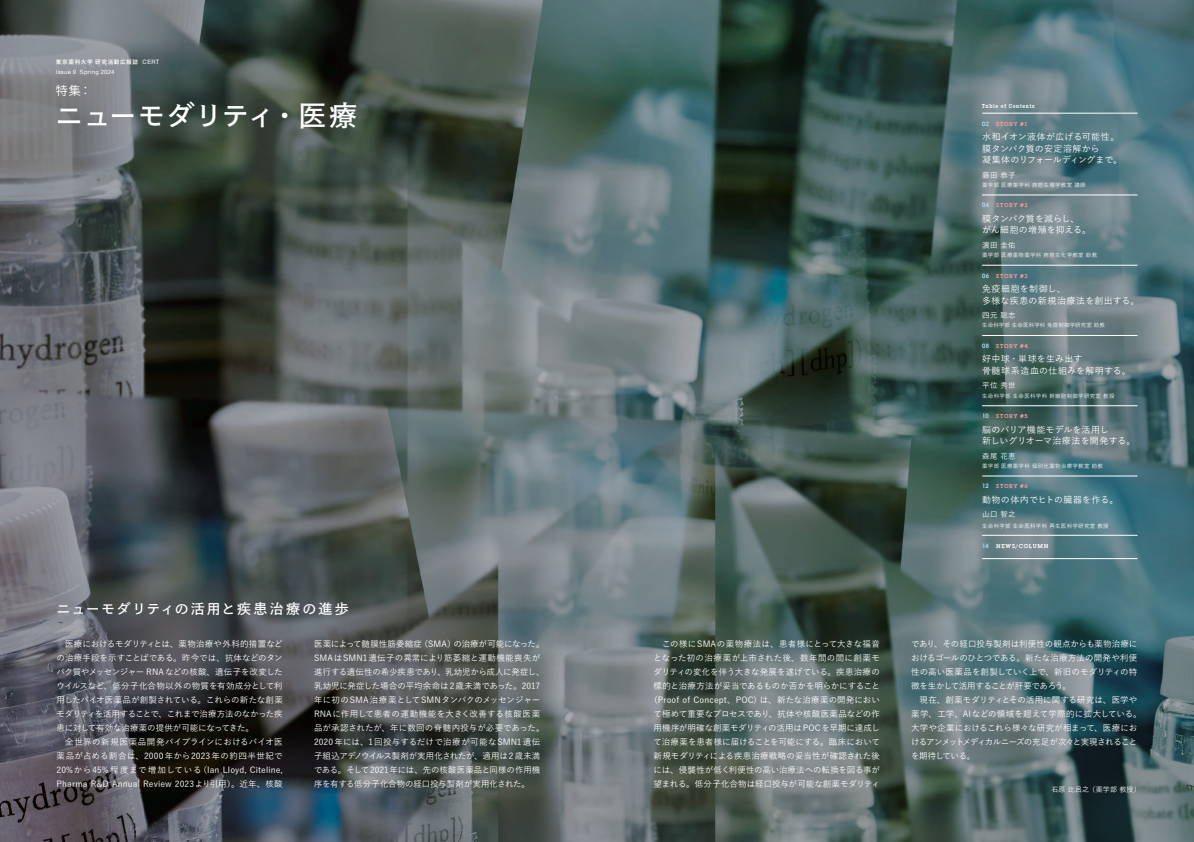
<style>
.page{position:relative;width:1194px;height:842px;background:#fff}
.page>*{position:absolute;margin:0;border:0;box-sizing:border-box;transform-origin:0 0}
.t1{font:28px "Toppan Bunkyu Gothic Pr 6 N DB";color:#fff}
.t2{font:14px "Toppan Bunkyu Gothic Pr 6 N DB";letter-spacing:.115em;color:#fff}
.t3{font:12px "Koz Go Pro";color:#fff}
.t4{font:500 9px/11.5px "Yu Go";letter-spacing:.02em;color:#fff}
.t5{font:500 9px/11.5px "Yu Go";letter-spacing:-.005em;color:#fff}
.t6{font:500 8.5px/14px "Yu Go";color:#fff;text-align:justify}
.t7{font:500 7.5px "Yu Go";letter-spacing:.05em;color:#fff}
.t8{font:500 7px "Yu Go";letter-spacing:.025em;color:#fff}
.t9{font:600 6.5px "Avant Garde ITC";color:#a8dff9}
.t10{font:6px "Lubalin Graph ITCTT Demi";letter-spacing:.115em;color:#f69ca0}
.t11{font:6px "Helvetica Neue LT Pro";letter-spacing:.045em;color:#fff}
.t12{font:6px "Lubalin Graph Cd ITCTT Demi";letter-spacing:.12em;color:#fff}
.t13{font:6px "Lubalin Graph ITCTT Demi";letter-spacing:.12em;color:#fff}
.t14{font:700 5.7px "Yu Go";letter-spacing:.09em;color:#fff}
.t15{font:500 5.5px "Yu Go";letter-spacing:.05em;color:#fff}
.t16{font:500 5.5px "Yu Go";letter-spacing:.02em;color:#fff}
.s1{font-family:"Helvetica Neue LT Pro";font-weight:400;font-size:6px}
.s2{font-family:"Avant Garde ITC";font-weight:600;font-size:6.5px;color:#a8dff9}
</style>
<div class="page">
<img style="left:0;top:0;width:1193px;height:842px">
<hr style="left:982px;top:113px;width:155px;height:1px;background:#fff">
<hr style="left:982px;top:195px;width:155px;height:1px;background:#fff">
<hr style="left:982px;top:265px;width:155px;height:1px;background:#fff">
<hr style="left:982px;top:335px;width:155px;height:1px;background:#fff">
<hr style="left:982px;top:405px;width:155px;height:1px;background:#fff">
<hr style="left:982px;top:476px;width:155px;height:1px;background:#fff">
<hr style="left:982px;top:535px;width:155px;height:1px;background:#fff">
<hr style="left:982px;top:558px;width:155px;height:1px;background:#fff">
<p class="t14" style="left:56px;top:58px;width:105px">東京薬科大学 研究活動広報誌 <span class="s1">CERT</span></p>
<p class="t11" style="left:56px;top:68px;width:60px">Issue 9 Spring 2024</p>
<h1 class="t1" style="left:55px;top:100px;width:303px">ニューモダリティ・医療</h1>
<h3 class="t3" style="left:56px;top:83px;width:37px">特集：</h3>
<h2 class="t2" style="left:57px;top:601px;width:294px">ニューモダリティの活用と疾患治療の進歩</h2>
<p class="t12" style="left:982px;top:102px;width:54px">Table of Contents</p>
<p class="t10" style="left:982px;top:120px;width:47px"><span class="s2">02</span> STORY #1</p>
<p class="t4" style="left:982px;top:130px;width:142px">水和イオン液体が広げる可能性。膜タンパク質の安定溶解から<br>凝集体のリフォールディングまで。</p>
<p class="t7" style="left:982px;top:168px;width:35px">藤田 恭子</p>
<p class="t15" style="left:982px;top:180px;width:105px">薬学部 医療薬学科 病態生理学教室 講師</p>
<p class="t10" style="left:982px;top:202px;width:47px"><span class="s2">04</span> STORY #2</p>
<p class="t5" style="left:982px;top:212px;width:111px">膜タンパク質を減らし、<br>がん細胞の増殖を抑える。</p>
<p class="t7" style="left:982px;top:238px;width:35px">濵田 圭佑</p>
<p class="t15" style="left:982px;top:250px;width:116px">薬学部 医療薬物薬学科 病態生化学教室 助教</p>
<p class="t10" style="left:982px;top:272px;width:47px"><span class="s2">06</span> STORY #3</p>
<p class="t4" style="left:982px;top:282px;width:159px">免疫細胞を制御し、<br>多様な疾患の新規治療法を創出する。</p>
<p class="t7" style="left:982px;top:308px;width:35px">四元 聡志</p>
<p class="t16" style="left:982px;top:320px;width:124px">生命科学部 生命医科学科 免疫制御学研究室 助教</p>
<p class="t10" style="left:982px;top:342px;width:47px"><span class="s2">08</span> STORY #4</p>
<p class="t4" style="left:982px;top:352px;width:150px">好中球・単球を生み出す<br>骨髄球系造血の仕組みを解明する。</p>
<p class="t7" style="left:982px;top:379px;width:35px">平位 秀世</p>
<p class="t15" style="left:982px;top:390px;width:134px">生命科学部 生命医科学科 幹細胞制御学研究室 教授</p>
<p class="t9" style="left:982px;top:412px;width:8px">10</p>
<p class="t10" style="left:996px;top:412px;width:33px">STORY #5</p>
<p class="t4" style="left:982px;top:422px;width:155px">脳のバリア機能モデルを活用し<br>新しいグリオーマ治療法を開発する。</p>
<p class="t7" style="left:982px;top:449px;width:35px">森尾 花恵</p>
<p class="t15" style="left:982px;top:461px;width:122px">薬学部 医療薬学科 個別化薬物治療学教室 助教</p>
<p class="t9" style="left:982px;top:482px;width:8px">12</p>
<p class="t10" style="left:996px;top:483px;width:33px">STORY #6</p>
<p class="t4" style="left:982px;top:493px;width:138px">動物の体内でヒトの臓器を作る。</p>
<p class="t7" style="left:982px;top:508px;width:35px">山口 智之</p>
<p class="t15" style="left:982px;top:521px;width:128px">生命科学部 生命医科学科 再生医科学研究室 教授</p>
<p class="t13" style="left:982px;top:543px;width:68px"><span class="s2">14</span> NEWS/COLUMN</p>
<p class="t6" style="left:57px;top:636px;width:228px;text-indent:8px">医療におけるモダリティとは、薬物治療や外科的措置などの治療手段を示すことばである。昨今では、抗体などのタンパク質やメッセンジャー RNAなどの核酸、遺伝子を改変したウイルスなど、低分子化合物以外の物質を有効成分として利用したバイオ医薬品が創製されている。これらの新たな創薬モダリティを活用することで、これまで治療方法のなかった疾患に対して有効な治療薬の提供が可能になってきた。</p>
<p class="t6" style="left:57px;top:734px;width:228px;text-indent:8px">全世界の新規医薬品開発パイプラインにおけるバイオ医薬品が占める割合は、2000年から2023年の約四半世紀で20%から45% 程度まで増加している（Ian Lloyd, Citeline, Pharma R&amp;D Annual Review 2023より引用）。近年、核酸</p>
<p class="t6" style="left:314px;top:636px;width:232px;text-align:left">医薬によって髄膜性筋委縮症（SMA）の治療が可能になった。SMAはSMN1遺伝子の異常により筋萎縮と運動機能喪失が進行する遺伝性の希少疾患であり、乳幼児から成人に発症し、乳幼児に発症した場合の平均余命は2歳未満であった。2017年に初のSMA治療薬としてSMNタンパクのメッセンジャーRNAに作用して患者の運動機能を大きく改善する核酸医薬品が承認されたが、年に数回の脊髄内投与が必要であった。2020年には、1回投与するだけで治療が可能なSMN1遺伝子組込アデノウイルス製剤が実用化されたが、適用は2歳未満である。そして2021年には、先の核酸医薬品と同様の作用機序を有する低分子化合物の経口投与製剤が実用化された。</p>
<p class="t6" style="left:649px;top:636px;width:232px;text-align:right">この様にSMAの薬物療法は、患者様にとって大きな福音<br>となった初の治療薬が上市された後、数年間の間に創薬モダリティの変化を伴う大きな発展を遂げている。疾患治療の標的と治療方法が妥当であるものか否かを明らかにすること（Proof of Concept、POC）は、新たな治療薬の開発において極めて重要なプロセスであり、抗体や核酸医薬品などの作用機序が明確な創薬モダリティの活用はPOCを早期に達成して治療薬を患者様に届けることを可能にする。臨床において新規モダリティによる疾患治療戦略の妥当性が確認された後には、侵襲性が低く利便性の高い治療法への転換を図る事が望まれる。低分子化合物は経口投与が可能な創薬モダリティ</p>
<p class="t6" style="left:911px;top:636px;width:228px">であり、その経口投与製剤は利便性の観点からも薬物治療におけるゴールのひとつである。新たな治療方法の開発や利便性の高い医薬品を創製していく上で、新旧のモダリティの特徴を生かして活用することが肝要であろう。</p>
<p class="t6" style="left:911px;top:692px;width:232px;text-align:left;text-indent:8px">現在、創薬モダリティとその活用に関する研究は、医学や薬学、工学、AIなどの領域を超えて学際的に拡大している。大学や企業におけるこれら様々な研究が相まって、医療におけるアンメットメディカルニーズの充足が次々と実現されることを期待している。</p>
<p class="t8" style="left:1051px;top:782px;width:91px">石原 比呂之（薬学部 教授）</p>
</div>
